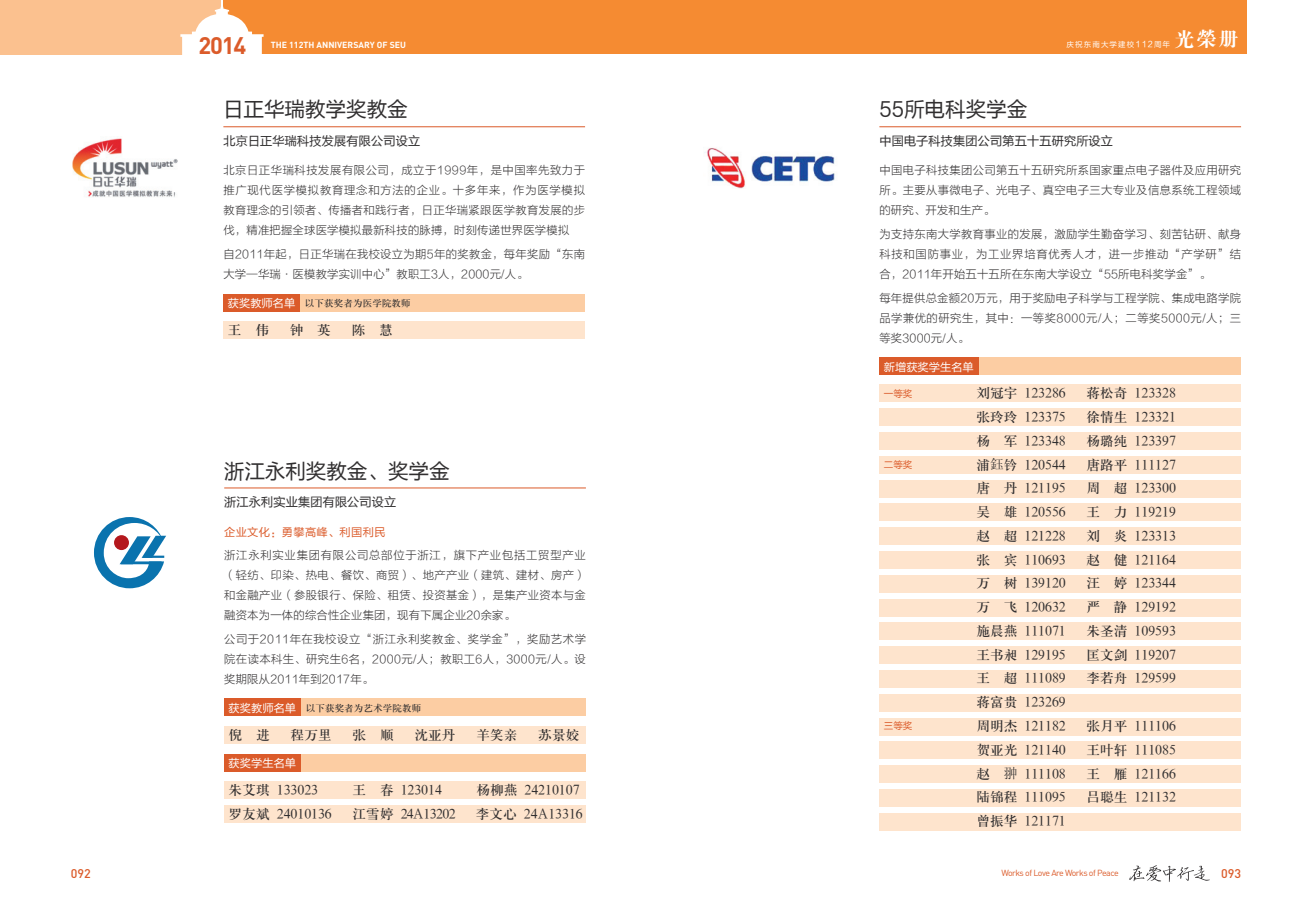
<style>
.page{position:relative;width:1312px;height:922px;background:#fff}
.page>*{position:absolute;margin:0;border:0;box-sizing:border-box;transform-origin:0 0}
.t1{font:700 23.62px "DIN Pro";color:#db5b2a}
.t2{font:20px "FZLTH GB1 4";letter-spacing:.025em;color:#312f30}
.t3{font:20px "FZDBSFW GB1 0";color:#fff}
.t4{font:13.75px "H Ya 3 gj";color:#312f30}
.t5{font:13.75px "H Ya 3 gj";letter-spacing:-.04em;color:#312f30}
.t6{font:500 12.5px "DIN Pro";color:#db5b2a}
.t7{font:12px "FZLTH GB1 4";letter-spacing:.025em;color:#312f30}
.t8{font:11.25px/20px "FZLTXHJW GB1 0";letter-spacing:.035em;color:#312f30;text-align:justify}
.t9{font:11.25px "FZLTHK GBK1 0";color:#fff}
.t10{font:11.25px "FZLTHK GBK1 0";letter-spacing:.025em;color:#db5b2a}
.t11{font:9.62px "H Ya 3 gj";color:#312f30}
.t12{font:9.62px "FZLTHK GBK1 0";color:#db5b2a}
.t13{font:8.75px "DIN Pro";letter-spacing:-.055em;color:#db5b2a}
.t14{font:700 8.75px "DIN Pro";color:#fff}
.t15{font:7.5px "FZLTHK GBK1 0";letter-spacing:.145em;color:#fff}
.s1{font-family:"FZLTHK GBK1 0";font-size:11.25px;color:#fff}
.s2{font-size:8.25px}
.s3{font-family:"Sim Sun"}
</style>
<div class="page">
<div style="left:223px;top:0;width:1022px;height:53px;background:#f58b32"></div>
<div style="left:0;top:0;width:220px;height:55px;background:#fbc18f"></div>
<svg style="left:180px;top:7px;width:83px;height:48px"></svg>
<svg style="left:1129px;top:865px;width:80px;height:16px"></svg>
<div style="left:223px;top:294px;width:362px;height:18px;background:#fccda3"></div>
<div style="left:223px;top:321px;width:362px;height:18px;background:#fee4cd"></div>
<div style="left:223px;top:294px;width:76px;height:18px;background:#db5b2a"></div>
<hr style="left:223px;top:126px;width:362px;height:1px;background:#db5b2a">
<img style="left:72px;top:138px;width:106px;height:59px">
<hr style="left:224px;top:487px;width:361px;height:1px;background:#db5b2a">
<div style="left:224px;top:754px;width:361px;height:17px;background:#fccda3"></div>
<div style="left:224px;top:804px;width:361px;height:18px;background:#fee4cd"></div>
<div style="left:224px;top:781px;width:361px;height:17px;background:#fee4cd"></div>
<div style="left:224px;top:754px;width:76px;height:17px;background:#db5b2a"></div>
<div style="left:224px;top:698px;width:361px;height:18px;background:#fccda3"></div>
<div style="left:224px;top:725px;width:361px;height:18px;background:#fee4cd"></div>
<div style="left:224px;top:698px;width:76px;height:18px;background:#db5b2a"></div>
<svg style="left:94px;top:517px;width:72px;height:71px"></svg>
<div style="left:114px;top:535px;width:15px;height:15px;background:#b4181d;border-radius:50%"></div>
<hr style="left:879px;top:126px;width:361px;height:1px;background:#db5b2a">
<div style="left:879px;top:357px;width:361px;height:18px;background:#fccda3"></div>
<div style="left:879px;top:408px;width:361px;height:18px;background:#fee4cd"></div>
<div style="left:879px;top:503px;width:361px;height:18px;background:#fee4cd"></div>
<div style="left:879px;top:598px;width:361px;height:18px;background:#fee4cd"></div>
<div style="left:879px;top:670px;width:361px;height:17px;background:#fee4cd"></div>
<div style="left:879px;top:788px;width:361px;height:18px;background:#fee4cd"></div>
<div style="left:879px;top:456px;width:361px;height:17px;background:#fee4cd"></div>
<div style="left:879px;top:551px;width:361px;height:17px;background:#fee4cd"></div>
<div style="left:879px;top:646px;width:361px;height:18px;background:#fee4cd"></div>
<div style="left:879px;top:765px;width:361px;height:17px;background:#fee4cd"></div>
<div style="left:879px;top:717px;width:361px;height:18px;background:#fee4cd"></div>
<div style="left:879px;top:384px;width:361px;height:18px;background:#fee4cd"></div>
<div style="left:879px;top:479px;width:361px;height:18px;background:#fee4cd"></div>
<div style="left:879px;top:574px;width:361px;height:18px;background:#fee4cd"></div>
<div style="left:879px;top:432px;width:361px;height:18px;background:#fee4cd"></div>
<div style="left:879px;top:527px;width:361px;height:18px;background:#fee4cd"></div>
<div style="left:879px;top:622px;width:361px;height:18px;background:#fee4cd"></div>
<div style="left:879px;top:741px;width:361px;height:18px;background:#fee4cd"></div>
<div style="left:879px;top:693px;width:361px;height:18px;background:#fee4cd"></div>
<div style="left:879px;top:812px;width:361px;height:18px;background:#fee4cd"></div>
<div style="left:879px;top:357px;width:99px;height:18px;background:#db5b2a"></div>
<img style="left:704px;top:148px;width:131px;height:40px">
<h1 class="t1" style="left:198px;top:30px;width:49px">2014</h1>
<p class="t14" style="left:271px;top:38px;width:137px">THE 112TH ANNIVERSARY OF SEU</p>
<h2 class="t2" style="left:223px;top:98px;width:186px">日正华瑞教学奖教金</h2>
<p class="t7" style="left:223px;top:134px;width:198px">北京日正华瑞科技发展有限公司设立</p>
<p class="t8" style="left:223px;top:161px;width:363px">北京日正华瑞科技发展有限公司，成立于1999年，是中国率先致力于推广现代医学模拟教育理念和方法的企业。十多年来，作为医学模拟教育理念的引领者、传播者和践行者，日正华瑞紧跟医学教育发展的步伐，精准把握全球医学模拟最新科技的脉搏，时刻传递世界医学模拟</p>
<p class="t8" style="left:223px;top:244px;width:363px">自2011年起，日正华瑞在我校设立为期5年的奖教金，每年奖励“东南大学—华瑞·医模教学实训中心”教职工3人，2000元/人。</p>
<p class="t9" style="left:228px;top:297px;width:69px">获奖教师名单</p>
<p class="t11" style="left:305px;top:298px;width:107px">以下获奖者为医学院教师</p>
<p class="t4" style="left:228px;top:323px;width:43px">王 伟</p>
<p class="t4" style="left:290px;top:323px;width:43px">钟 英</p>
<p class="t4" style="left:351px;top:323px;width:43px">陈 慧</p>
<h2 class="t2" style="left:224px;top:459px;width:227px">浙江永利奖教金、奖学金</h2>
<p class="t7" style="left:224px;top:495px;width:173px">浙江永利实业集团有限公司设立</p>
<p class="t10" style="left:224px;top:525px;width:163px">企业文化：勇攀高峰、利国利民</p>
<p class="t8" style="left:224px;top:545px;width:363px">浙江永利实业集团有限公司总部位于浙江，旗下产业包括工贸型产业（轻纺、印染、热电、餐饮、商贸）、地产产业（建筑、建材、房产）和金融产业（参股银行、保险、租赁、投资基金），是集产业资本与金融资本为一体的综合性企业集团，现有下属企业20余家。</p>
<p class="t8" style="left:224px;top:629px;width:363px">公司于2011年在我校设立“浙江永利奖教金、奖学金”，奖励艺术学院在读本科生、研究生6名，2000元/人；教职工6人，3000元/人。设奖期限从2011年到2017年。</p>
<p class="t11" style="left:228px;top:702px;width:194px"><span class="s1">获奖教师名单</span> 以下获奖者为艺术学院教师</p>
<p class="t4" style="left:228px;top:727px;width:43px">倪 进</p>
<p class="t4" style="left:290px;top:727px;width:43px">程万里</p>
<p class="t4" style="left:352px;top:727px;width:43px">张 顺</p>
<p class="t4" style="left:414px;top:727px;width:43px">沈亚丹</p>
<p class="t4" style="left:476px;top:727px;width:43px">羊笑亲</p>
<p class="t4" style="left:538px;top:727px;width:43px">苏景姣</p>
<p class="t9" style="left:228px;top:757px;width:69px">获奖学生名单</p>
<p class="t4" style="left:228px;top:782px;width:91px">朱艾琪 133023</p>
<p class="t4" style="left:352px;top:782px;width:91px">王 春 123014</p>
<p class="t4" style="left:476px;top:782px;width:105px">杨柳燕 24210107</p>
<p class="t4" style="left:228px;top:806px;width:105px">罗友斌 24010136</p>
<p class="t5" style="left:352px;top:806px;width:105px">江雪婷 24A13202</p>
<p class="t4" style="left:475px;top:806px;width:108px">李文心 24A13316</p>
<h2 class="t3" style="left:1174px;top:28px;width:66px">光荣册</h2>
<p class="t15" style="left:1066px;top:40px;width:105px">庆祝东南大学建校<span class="s2">112</span>周年</p>
<h2 class="t2" style="left:879px;top:98px;width:149px">55所电科奖学金</h2>
<p class="t7" style="left:879px;top:134px;width:235px">中国电子科技集团公司第五十五研究所设立</p>
<p class="t8" style="left:879px;top:161px;width:363px">中国电子科技集团公司第五十五研究所系国家重点电子器件及应用研究所。主要从事微电子、光电子、真空电子三大专业及信息系统工程领域的研究、开发和生产。</p>
<p class="t8" style="left:879px;top:224px;width:363px">为支持东南大学教育事业的发展，激励学生勤奋学习、刻苦钻研、献身科技和国防事业，为工业界培育优秀人才，进一步推动“产学研”结合，2011年开始五十五所在东南大学设立“55所电科奖学金”。</p>
<p class="t8" style="left:879px;top:288px;width:363px">每年提供总金额20万元，用于奖励电子科学与工程学院、集成电路学院品学兼优的研究生，其中：一等奖8000元/人；二等奖5000元/人；三等奖3000元/人。</p>
<p class="t9" style="left:883px;top:360px;width:91px">新增获奖学生名单</p>
<p class="t12" style="left:883px;top:388px;width:30px">一等奖</p>
<p class="t4" style="left:976px;top:386px;width:91px">刘冠宇 123286</p>
<p class="t4" style="left:1086px;top:386px;width:91px">蒋松奇 123328</p>
<p class="t4" style="left:976px;top:410px;width:91px">张玲玲 123375</p>
<p class="t4" style="left:1086px;top:410px;width:91px">徐情生 123321</p>
<p class="t4" style="left:976px;top:433px;width:91px">杨 军 123348</p>
<p class="t4" style="left:1086px;top:433px;width:91px">杨璐纯 123397</p>
<p class="t12" style="left:883px;top:459px;width:30px">二等奖</p>
<p class="t4" style="left:976px;top:457px;width:91px">浦<span class="s3">鈺</span>钤 120544</p>
<p class="t4" style="left:1086px;top:457px;width:91px">唐路平 111127</p>
<p class="t4" style="left:976px;top:481px;width:91px">唐 丹 121195</p>
<p class="t4" style="left:1086px;top:481px;width:91px">周 超 123300</p>
<p class="t4" style="left:976px;top:505px;width:91px">吴 雄 120556</p>
<p class="t4" style="left:1086px;top:505px;width:91px">王 力 119219</p>
<p class="t4" style="left:976px;top:528px;width:91px">赵 超 121228</p>
<p class="t4" style="left:1086px;top:528px;width:91px">刘 炎 123313</p>
<p class="t4" style="left:976px;top:552px;width:91px">张 宾 110693</p>
<p class="t4" style="left:1086px;top:552px;width:91px">赵 健 121164</p>
<p class="t4" style="left:976px;top:576px;width:91px">万 树 139120</p>
<p class="t4" style="left:1086px;top:576px;width:91px">汪 婷 123344</p>
<p class="t4" style="left:976px;top:600px;width:91px">万 飞 120632</p>
<p class="t4" style="left:1086px;top:600px;width:91px">严 静 129192</p>
<p class="t4" style="left:976px;top:623px;width:91px">施晨燕 111071</p>
<p class="t4" style="left:1086px;top:623px;width:91px">朱圣清 109593</p>
<p class="t4" style="left:976px;top:647px;width:91px">王书昶 129195</p>
<p class="t4" style="left:1086px;top:647px;width:91px">匡文剑 119207</p>
<p class="t4" style="left:976px;top:671px;width:91px">王 超 111089</p>
<p class="t4" style="left:1086px;top:671px;width:91px">李若舟 129599</p>
<p class="t4" style="left:976px;top:695px;width:91px">蒋富贵 123269</p>
<p class="t12" style="left:883px;top:720px;width:30px">三等奖</p>
<p class="t4" style="left:976px;top:718px;width:91px">周明杰 121182</p>
<p class="t4" style="left:1086px;top:718px;width:91px">张月平 111106</p>
<p class="t4" style="left:976px;top:742px;width:91px">贺亚光 121140</p>
<p class="t4" style="left:1086px;top:742px;width:91px">王叶轩 111085</p>
<p class="t4" style="left:976px;top:766px;width:91px">赵 <span class="s3">翀</span> 111108</p>
<p class="t4" style="left:1086px;top:766px;width:91px">王 雁 121166</p>
<p class="t4" style="left:976px;top:790px;width:91px">陆锦程 111095</p>
<p class="t4" style="left:1086px;top:790px;width:91px">吕聪生 121132</p>
<p class="t4" style="left:976px;top:813px;width:91px">曾振华 121171</p>
<p class="t6" style="left:71px;top:864px;width:21px">092</p>
<p class="t6" style="left:1220px;top:864px;width:21px">093</p>
<p class="t13" style="left:1001px;top:866px;width:119px">Works of Love Are Works of Peace</p>
</div>
